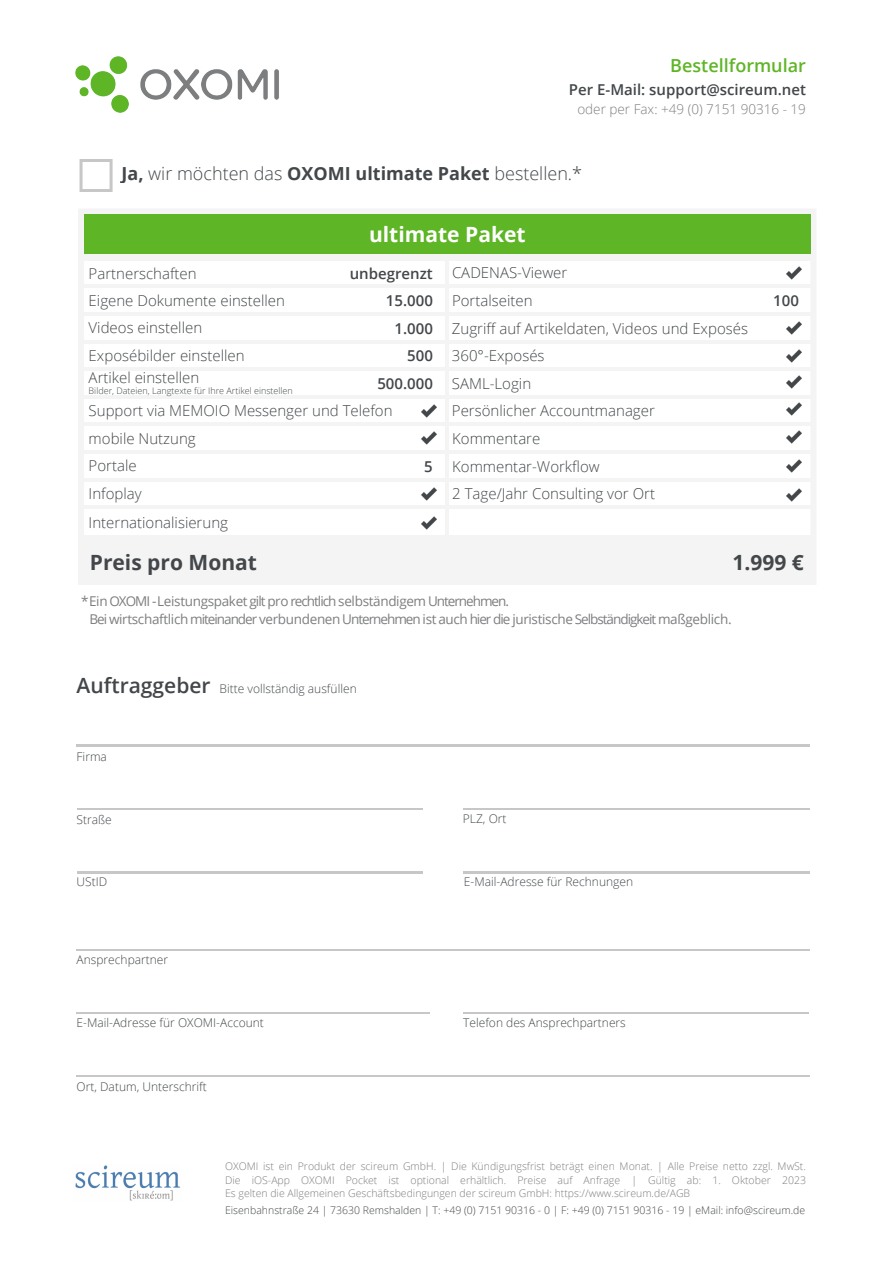
<style>
.page{position:relative;width:893px;height:1263px;background:#fff}
.page>*{position:absolute;margin:0;border:0;box-sizing:border-box;transform-origin:0 0}
.t1{font:700 21px "Open Sans";color:#43474a}
.t2{font:700 21px "Open Sans";color:#fff}
.t3{font:300 18px "Open Sans";color:#43474a}
.t4{font:600 18px "Open Sans";color:#5eb526}
.t5{font:300 15px "Open Sans";color:#43474a}
.t6{font:600 15px "Open Sans";color:#43474a}
.t7{font:13.5px/18px "Open Sans";letter-spacing:-.025em;color:#7d7e80}
.t8{font:300 13.5px "Open Sans";color:#7d7e80}
.t9{font:300 12px "Open Sans";color:#43474a}
.t10{font:300 10.5px/13.5px "Open Sans";color:#7d7e80;text-align:justify}
.t11{font:300 10.5px "Open Sans";color:#43474a}
.t12{font:300 9px "Open Sans";color:#43474a}
.s1{font-weight:700}
.s2{font-weight:600;font-size:21px}
</style>
<div class="page">
<img style="left:75px;top:1165px;width:106px;height:36px">
<img style="left:75px;top:56px;width:204px;height:57px">
<hr style="left:77px;top:1075px;width:732px;height:2px;background:#c7c7c7">
<hr style="left:463px;top:1012px;width:345px;height:2px;background:#c7c7c7">
<hr style="left:77px;top:1012px;width:352px;height:2px;background:#c7c7c7">
<hr style="left:77px;top:949px;width:732px;height:2px;background:#c7c7c7">
<hr style="left:464px;top:872px;width:345px;height:2px;background:#c7c7c7">
<hr style="left:78px;top:872px;width:345px;height:2px;background:#c7c7c7">
<hr style="left:77px;top:809px;width:345px;height:1px;background:#c7c7c7">
<hr style="left:464px;top:809px;width:345px;height:1px;background:#c7c7c7">
<hr style="left:77px;top:745px;width:732px;height:1px;background:#c7c7c7">
<div style="left:81px;top:536px;width:732px;height:46px;background:#f4f4f4"></div>
<div style="left:78px;top:208px;width:738px;height:377px;border:6px solid #f4f4f4"></div>
<hr style="left:81px;top:285px;width:729px;height:3px;background:#f4f4f4">
<hr style="left:81px;top:312px;width:729px;height:3px;background:#f4f4f4">
<hr style="left:82px;top:340px;width:729px;height:3px;background:#f4f4f4">
<hr style="left:82px;top:368px;width:729px;height:3px;background:#f4f4f4">
<hr style="left:83px;top:395px;width:729px;height:3px;background:#f4f4f4">
<hr style="left:82px;top:423px;width:729px;height:3px;background:#f4f4f4">
<hr style="left:82px;top:450px;width:730px;height:3px;background:#f4f4f4">
<hr style="left:82px;top:478px;width:729px;height:3px;background:#f4f4f4">
<hr style="left:81px;top:506px;width:729px;height:3px;background:#f4f4f4">
<img style="left:421px;top:404px;width:15px;height:14px">
<img style="left:421px;top:431px;width:15px;height:14px">
<img style="left:421px;top:487px;width:15px;height:14px">
<img style="left:421px;top:516px;width:15px;height:14px">
<img style="left:786px;top:266px;width:15px;height:14px">
<img style="left:786px;top:402px;width:15px;height:14px">
<img style="left:786px;top:430px;width:15px;height:14px">
<img style="left:786px;top:459px;width:15px;height:14px">
<img style="left:786px;top:488px;width:15px;height:14px">
<img style="left:786px;top:375px;width:15px;height:14px">
<img style="left:786px;top:349px;width:15px;height:14px">
<img style="left:786px;top:321px;width:15px;height:14px">
<hr style="left:446px;top:255px;width:2px;height:285px;background:#f4f4f4">
<div style="left:82px;top:254px;width:730px;height:7px;background:#f4f4f4"></div>
<div style="left:84px;top:214px;width:726px;height:40px;background:#5eb526"></div>
<div style="left:80px;top:159px;width:32px;height:33px;background:#fff;border:3px solid #c7c7c7"></div>
<p class="t4" style="left:670px;top:58px;width:137px">Bestellformular</p>
<p class="t6" style="left:569px;top:83px;width:238px">Per E-Mail: support@scireum.net</p>
<p class="t8" style="left:577px;top:104px;width:230px">oder per Fax: +49 (0) 7151 90316 - 19</p>
<p class="t3" style="left:122px;top:166px;width:462px"><span class="s1">Ja,</span> wir möchten das <span class="s1">OXOMI ultimate Paket</span> bestellen.*</p>
<h1 class="t2" style="left:369px;top:225px;width:158px">ultimate Paket</h1>
<p class="t5" style="left:89px;top:267px;width:110px">Partnerschaften</p>
<p class="t6" style="left:350px;top:267px;width:85px">unbegrenzt</p>
<p class="t5" style="left:452px;top:267px;width:117px">CADENAS-Viewer</p>
<p class="t5" style="left:89px;top:294px;width:198px">Eigene Dokumente einstellen</p>
<p class="t6" style="left:386px;top:294px;width:48px">15.000</p>
<p class="t5" style="left:452px;top:294px;width:82px">Portalseiten</p>
<p class="t5" style="left:89px;top:322px;width:115px">Videos einstellen</p>
<p class="t6" style="left:394px;top:322px;width:40px">1.000</p>
<p class="t5" style="left:452px;top:322px;width:297px">Zugriff auf Artikeldaten, Videos und Exposés</p>
<p class="t5" style="left:89px;top:350px;width:157px">Exposébilder einstellen</p>
<p class="t6" style="left:407px;top:350px;width:27px">500</p>
<p class="t5" style="left:452px;top:349px;width:94px">360°-Exposés</p>
<p class="t5" style="left:89px;top:371px;width:112px">Artikel einstellen</p>
<p class="t12" style="left:89px;top:387px;width:206px">Bilder, Dateien, Langtexte für Ihre Artikel einstellen</p>
<p class="t6" style="left:377px;top:377px;width:57px">500.000</p>
<p class="t5" style="left:452px;top:377px;width:81px">SAML-Login</p>
<p class="t5" style="left:89px;top:405px;width:305px">Support via MEMOIO Messenger und Telefon</p>
<p class="t5" style="left:452px;top:405px;width:204px">Persönlicher Accountmanager</p>
<p class="t5" style="left:89px;top:432px;width:109px">mobile Nutzung</p>
<p class="t5" style="left:452px;top:432px;width:90px">Kommentare</p>
<p class="t5" style="left:89px;top:460px;width:49px">Portale</p>
<p class="t6" style="left:424px;top:460px;width:10px">5</p>
<p class="t5" style="left:452px;top:460px;width:149px">Kommentar-Workflow</p>
<p class="t5" style="left:89px;top:488px;width:55px">Infoplay</p>
<p class="t5" style="left:452px;top:488px;width:204px">2 Tage/Jahr Consulting vor Ort</p>
<p class="t5" style="left:89px;top:517px;width:141px">Internationalisierung</p>
<p class="t6" style="left:773px;top:294px;width:27px">100</p>
<h1 class="t1" style="left:90px;top:554px;width:169px">Preis pro Monat</h1>
<h1 class="t1" style="left:732px;top:554px;width:73px">1.999 €</h1>
<p class="t7" style="left:89px;top:593px;width:643px;text-indent:-8px">*Ein OXOMI -Leistungspaket gilt pro rechtlich selbständigem Unternehmen.<br>Bei wirtschaftlich miteinander verbundenen Unternehmen ist auch hier die juristische Selbständigkeit maßgeblich.</p>
<p class="t9" style="left:77px;top:684px;width:282px"><span class="s2">Auftraggeber</span> Bitte vollständig ausfüllen</p>
<p class="t9" style="left:77px;top:751px;width:32px">Firma</p>
<p class="t9" style="left:77px;top:815px;width:37px">Straße</p>
<p class="t9" style="left:463px;top:814px;width:45px">PLZ, Ort</p>
<p class="t9" style="left:77px;top:877px;width:32px">UStID</p>
<p class="t9" style="left:464px;top:877px;width:171px">E-Mail-Adresse für Rechnungen</p>
<p class="t9" style="left:77px;top:955px;width:93px">Ansprechpartner</p>
<p class="t9" style="left:77px;top:1018px;width:189px">E-Mail-Adresse für OXOMI-Account</p>
<p class="t9" style="left:463px;top:1018px;width:164px">Telefon des Ansprechpartners</p>
<p class="t9" style="left:77px;top:1081px;width:132px">Ort, Datum, Unterschrift</p>
<p class="t10" style="left:225px;top:1160px;width:582px">OXOMI ist ein Produkt der scireum GmbH. | Die Kündigungsfrist beträgt einen Monat. | Alle Preise netto zzgl. MwSt.<br>Die iOS-App OXOMI Pocket ist optional erhältlich. Preise auf Anfrage | Gültig ab: 1. Oktober 2023<br>Es gelten die Allgemeinen Geschäftsbedingungen der scireum GmbH: https://www.scireum.de/AGB</p>
<p class="t11" style="left:225px;top:1205px;width:581px">Eisenbahnstraße 24 | 73630 Remshalden | T: +49 (0) 7151 90316 - 0 | F: +49 (0) 7151 90316 - 19 | eMail: info@scireum.de</p>
</div>
